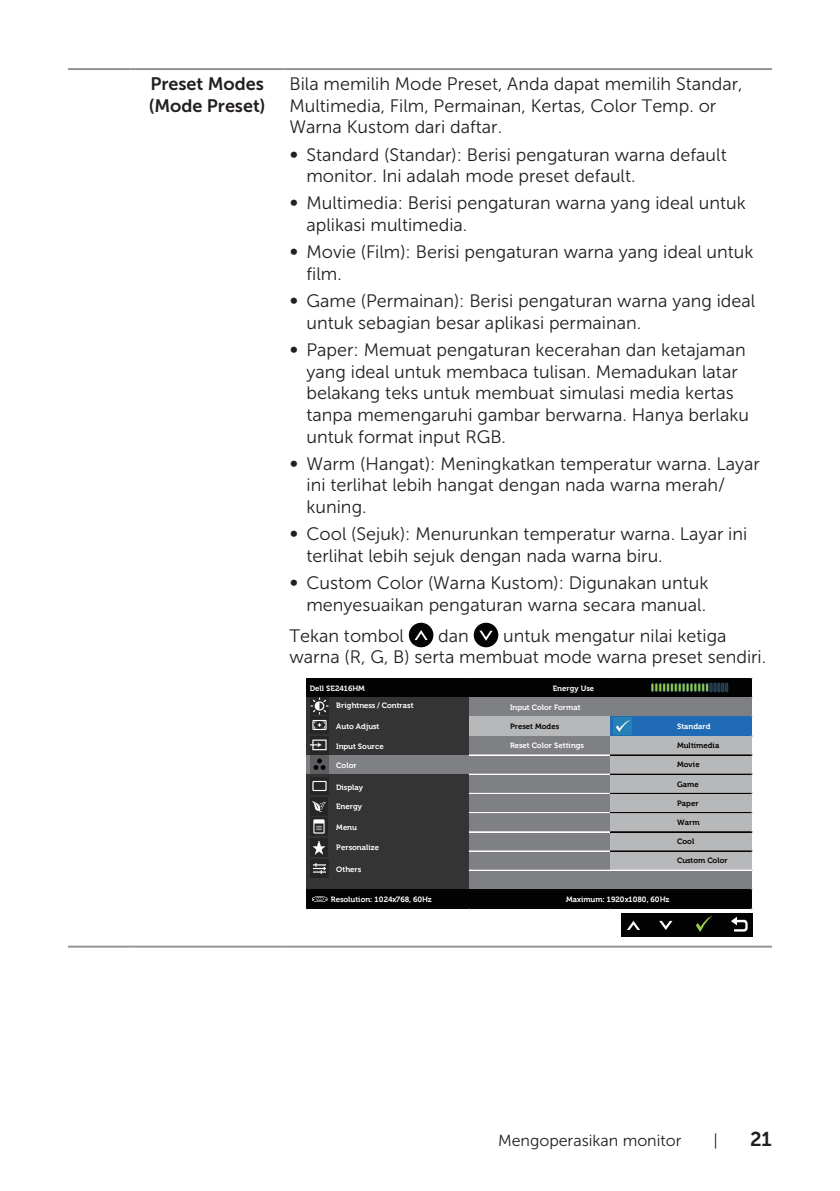
<style>
.page{position:relative;width:840px;height:1191px;background:#fff}
.page>*{position:absolute;margin:0;border:0;box-sizing:border-box;transform-origin:0 0}
.t1{font:20px "Museo Sans For Dell 700";color:#231f20}
.text_OSD_table{font:18px/21.6px "Museo Sans For Dell 300";color:#231f20}
.text_OSD_table-2{font:18px/21.6px "Museo Sans For Dell 700";color:#231f20}
.t2{font:16px "Museo Sans For Dell 300";color:#231f20}
.t3{font:700 7.6px "Museo For Dell";color:#fff}
.t4{font:700 7.6px "Museo For Dell";letter-spacing:.005em;color:#030303}
</style>
<div class="page">
<hr style="left:68px;top:68px;width:62px;height:2px;background:#939598">
<hr style="left:130px;top:68px;width:153px;height:2px;background:#939598">
<hr style="left:283px;top:68px;width:488px;height:2px;background:#939598">
<hr style="left:68px;top:945px;width:62px;height:2px;background:#939598">
<hr style="left:130px;top:945px;width:153px;height:2px;background:#939598">
<hr style="left:283px;top:945px;width:488px;height:2px;background:#939598">
<div style="left:408px;top:623px;width:25px;height:24px;background:#040503;border-radius:50%"></div>
<svg style="left:414px;top:630px;width:13px;height:10px"></svg>
<div style="left:473px;top:623px;width:25px;height:24px;background:#040503;border-radius:50%"></div>
<svg style="left:479px;top:630px;width:13px;height:11px"></svg>
<div style="left:621px;top:913px;width:131px;height:24px;background:#030303"></div>
<svg style="left:627px;top:921px;width:12px;height:9px"></svg>
<svg style="left:696px;top:916px;width:15px;height:15px"></svg>
<svg style="left:731px;top:916px;width:16px;height:15px"></svg>
<div style="left:306px;top:678px;width:445px;height:20px;background:#030303"></div>
<div style="left:306px;top:697px;width:163px;height:20px;background:#343434"></div>
<div style="left:469px;top:697px;width:282px;height:20px;background:#7f8083"></div>
<div style="left:306px;top:716px;width:163px;height:20px;background:#343434"></div>
<div style="left:469px;top:716px;width:141px;height:20px;background:#b7b8ba"></div>
<div style="left:610px;top:716px;width:141px;height:20px;background:#1f6bb5"></div>
<div style="left:306px;top:735px;width:163px;height:20px;background:#343434"></div>
<div style="left:469px;top:735px;width:141px;height:20px;background:#7f8083"></div>
<div style="left:610px;top:735px;width:141px;height:20px;background:#b7b8ba"></div>
<div style="left:306px;top:755px;width:304px;height:19px;background:#7f8083"></div>
<div style="left:610px;top:755px;width:141px;height:19px;background:#b7b8ba"></div>
<div style="left:306px;top:774px;width:163px;height:96px;background:#343434"></div>
<div style="left:469px;top:774px;width:141px;height:96px;background:#7f8083"></div>
<div style="left:610px;top:774px;width:141px;height:96px;background:#b7b8ba"></div>
<div style="left:306px;top:870px;width:163px;height:20px;background:#343434"></div>
<div style="left:469px;top:870px;width:282px;height:20px;background:#7f8083"></div>
<div style="left:306px;top:889px;width:445px;height:20px;background:#030303"></div>
<hr style="left:469px;top:754px;width:141px;height:1px;background:#fff">
<hr style="left:469px;top:755px;width:141px;height:1px;background:#fff">
<hr style="left:610px;top:754px;width:141px;height:1px;background:#030303">
<hr style="left:610px;top:755px;width:141px;height:1px;background:#030303">
<hr style="left:469px;top:774px;width:141px;height:1px;background:#fff">
<hr style="left:610px;top:774px;width:141px;height:1px;background:#030303">
<hr style="left:469px;top:793px;width:141px;height:1px;background:#fff">
<hr style="left:610px;top:793px;width:141px;height:1px;background:#030303">
<hr style="left:469px;top:812px;width:141px;height:1px;background:#fff">
<hr style="left:610px;top:812px;width:141px;height:1px;background:#030303">
<hr style="left:469px;top:831px;width:141px;height:1px;background:#fff">
<hr style="left:610px;top:831px;width:141px;height:1px;background:#030303">
<hr style="left:469px;top:850px;width:141px;height:1px;background:#fff">
<hr style="left:469px;top:851px;width:141px;height:1px;background:#fff">
<hr style="left:610px;top:850px;width:141px;height:1px;background:#030303">
<hr style="left:610px;top:851px;width:141px;height:1px;background:#030303">
<hr style="left:469px;top:870px;width:282px;height:1px;background:#fff">
<img style="left:312px;top:896px;width:15px;height:6px">
<img style="left:650px;top:682px;width:79px;height:11px">
<img style="left:613px;top:717px;width:17px;height:18px">
<img style="left:310px;top:736px;width:18px;height:37px">
<img style="left:310px;top:697px;width:18px;height:37px">
<img style="left:310px;top:777px;width:18px;height:17px">
<img style="left:310px;top:797px;width:18px;height:18px">
<img style="left:310px;top:860px;width:18px;height:17px">
<img style="left:310px;top:818px;width:18px;height:17px">
<img style="left:310px;top:839px;width:18px;height:17px">
<svg style="left:659px;top:921px;width:13px;height:9px"></svg>
<p class="text_OSD_table-2" style="left:149px;top:73px;width:118px">Preset Modes (Mode Preset)</p>
<p class="text_OSD_table" style="left:289px;top:73px;width:454px">Bila memilih Mode Preset, Anda dapat memilih Standar,<br>Multimedia, Film, Permainan, Kertas, Color Temp. or<br>Warna Kustom dari daftar.</p>
<p class="text_OSD_table" style="left:306px;top:144px;width:421px;text-indent:-17px">∞ Standard (Standar): Berisi pengaturan warna default monitor. Ini adalah mode preset default.</p>
<p class="text_OSD_table" style="left:306px;top:192px;width:440px;text-indent:-17px">∞ Multimedia: Berisi pengaturan warna yang ideal untuk aplikasi multimedia.</p>
<p class="text_OSD_table" style="left:306px;top:241px;width:448px;text-indent:-17px">∞ Movie (Film): Berisi pengaturan warna yang ideal untuk film.</p>
<p class="text_OSD_table" style="left:306px;top:290px;width:450px;text-indent:-17px">∞ Game (Permainan): Berisi pengaturan warna yang ideal untuk sebagian besar aplikasi permainan.</p>
<p class="text_OSD_table" style="left:306px;top:339px;width:444px;text-indent:-17px">∞ Paper: Memuat pengaturan kecerahan dan ketajaman yang ideal untuk membaca tulisan. Memadukan latar belakang teks untuk membuat simulasi media kertas tanpa memengaruhi gambar berwarna. Hanya berlaku untuk format input RGB.</p>
<p class="text_OSD_table" style="left:306px;top:453px;width:454px;text-indent:-17px">∞ Warm (Hangat): Meningkatkan temperatur warna. Layar ini terlihat lebih hangat dengan nada warna merah/ kuning.</p>
<p class="text_OSD_table" style="left:306px;top:523px;width:442px;text-indent:-17px">∞ Cool (Sejuk): Menurunkan temperatur warna. Layar ini terlihat lebih sejuk dengan nada warna biru.</p>
<p class="text_OSD_table" style="left:289px;top:572px;width:420px;text-align:right">∞ Custom Color (Warna Kustom): Digunakan untuk menyesuaikan pengaturan warna secara manual.</p>
<p class="text_OSD_table" style="left:289px;top:625px;width:116px">Tekan tombol</p>
<p class="text_OSD_table" style="left:438px;top:625px;width:32px">dan</p>
<p class="text_OSD_table" style="left:289px;top:625px;width:478px;text-indent:213px">untuk mengatur nilai ketiga warna (R, G, B) serta membuat mode warna preset sendiri.</p>
<p class="t3" style="left:510px;top:703px;width:72px">Input Color Format</p>
<p class="t4" style="left:510px;top:722px;width:51px">Preset Modes</p>
<p class="t3" style="left:676px;top:722px;width:35px">Standard</p>
<p class="t3" style="left:510px;top:741px;width:76px">Reset Color Settings</p>
<p class="t4" style="left:676px;top:741px;width:44px">Multimedia</p>
<p class="t4" style="left:676px;top:760px;width:24px">Movie</p>
<p class="t4" style="left:676px;top:780px;width:23px">Game</p>
<p class="t4" style="left:676px;top:799px;width:23px">Paper</p>
<p class="t4" style="left:676px;top:818px;width:24px">Warm</p>
<p class="t4" style="left:676px;top:837px;width:19px">Cool</p>
<p class="t4" style="left:676px;top:856px;width:52px">Custom Color</p>
<p class="t3" style="left:310px;top:684px;width:56px">Dell SE2416HM</p>
<p class="t3" style="left:552px;top:684px;width:43px">Energy Use</p>
<p class="t3" style="left:336px;top:701px;width:79px">Brightness / Contrast</p>
<p class="t3" style="left:336px;top:721px;width:45px">Auto Adjust</p>
<p class="t3" style="left:336px;top:742px;width:49px">Input Source</p>
<p class="t3" style="left:336px;top:761px;width:22px">Color</p>
<p class="t3" style="left:336px;top:783px;width:28px">Display</p>
<p class="t3" style="left:336px;top:802px;width:27px">Energy</p>
<p class="t3" style="left:336px;top:823px;width:22px">Menu</p>
<p class="t3" style="left:336px;top:843px;width:44px">Personalize</p>
<p class="t3" style="left:336px;top:864px;width:27px">Others</p>
<p class="t3" style="left:331px;top:895px;width:102px">Resolution: 1024x768, 60Hz</p>
<p class="t3" style="left:566px;top:895px;width:105px">Maximum: 1920x1080, 60Hz</p>
<p class="t2" style="left:497px;top:1131px;width:185px">Mengoperasikan monitor</p>
<p class="t2" style="left:713px;top:1131px;width:6px">|</p>
<p class="t1" style="left:749px;top:1127px;width:23px">21</p>
</div>
